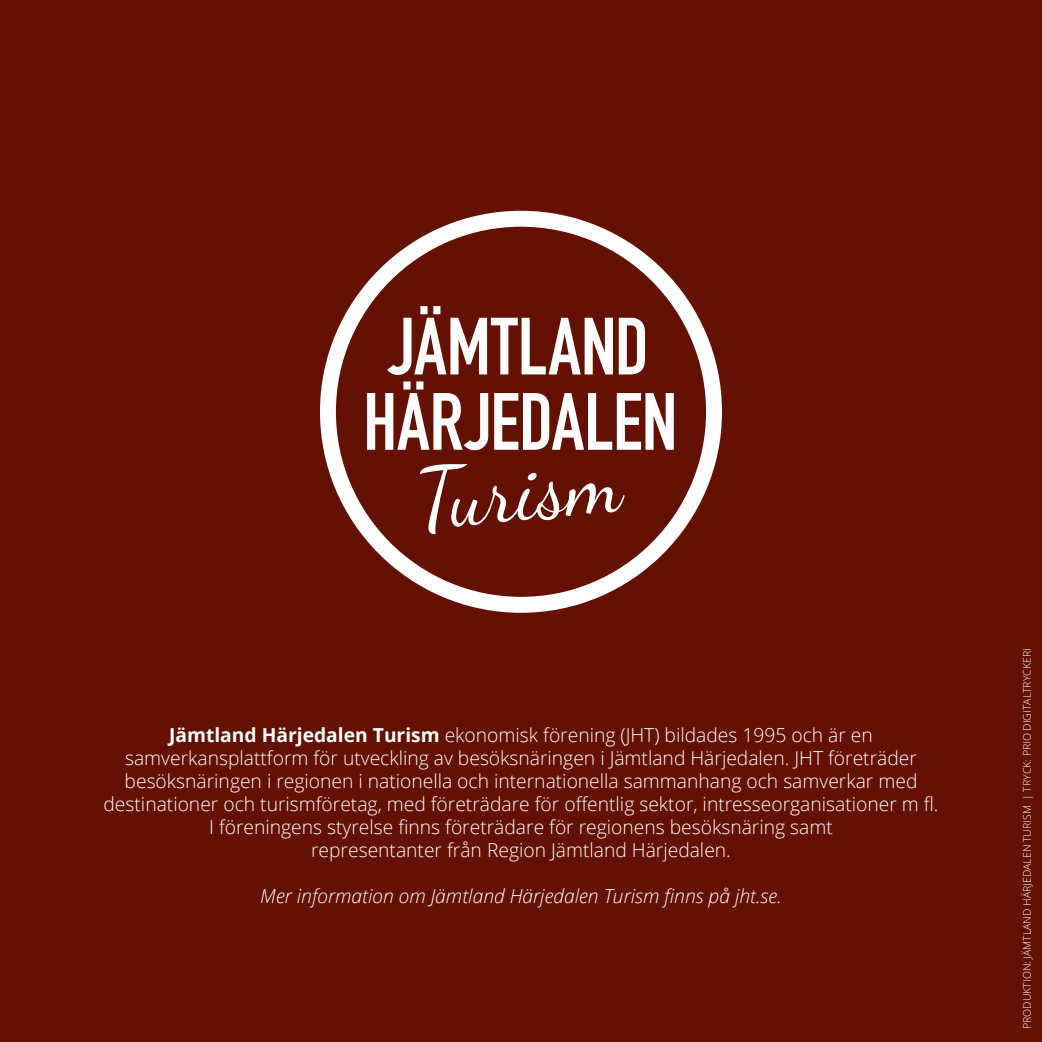
<style>
.page{position:relative;width:1042px;height:1042px;background:#641003}
.page>*{position:absolute;margin:0;border:0;box-sizing:border-box;transform-origin:0 0}
.t1{font:300 19.25px/23.1px "Open Sans";color:#fff;text-align:center}
.t2{font:italic 300 19.25px "Open Sans";color:#fff}
.t3{font:300 10.5px "Open Sans";color:#fff}
.s1{font-weight:700}
</style>
<div class="page">
<svg style="left:320px;top:211px;width:402px;height:402px"></svg>
<svg style="left:387px;top:306px;width:226px;height:69px"></svg>
<svg style="left:619px;top:318px;width:26px;height:56px"></svg>
<svg style="left:367px;top:381px;width:121px;height:69px"></svg>
<svg style="left:494px;top:393px;width:180px;height:57px"></svg>
<svg style="left:420px;top:463px;width:205px;height:71px"></svg>
<p class="t1" style="left:104px;top:722px;width:836px"><span class="s1">Jämtland Härjedalen Turism</span> ekonomisk förening (JHT) bildades 1995 och är en samverkansplattform för utveckling av besöksnäringen i Jämtland Härjedalen. JHT företräder besöksnäringen i regionen i nationella och internationella sammanhang och samverkar med destinationer och turismföretag, med företrädare för offentlig sektor, intresseorganisationer m fl.<br>I föreningens styrelse finns företrädare för regionens besöksnäring samt<br>representanter från Region Jämtland Härjedalen.</p>
<p class="t2" style="left:260px;top:883px;width:523px">Mer information om Jämtland Härjedalen Turism finns på jht.se.</p>
<p class="t3" style="left:1020px;top:1029px;width:382px;rotate:-90deg">Produktion : Jämtland Härjedalen Tu rism | TRYCK: PRIO DIGITALTRYCKERI</p>
</div>
